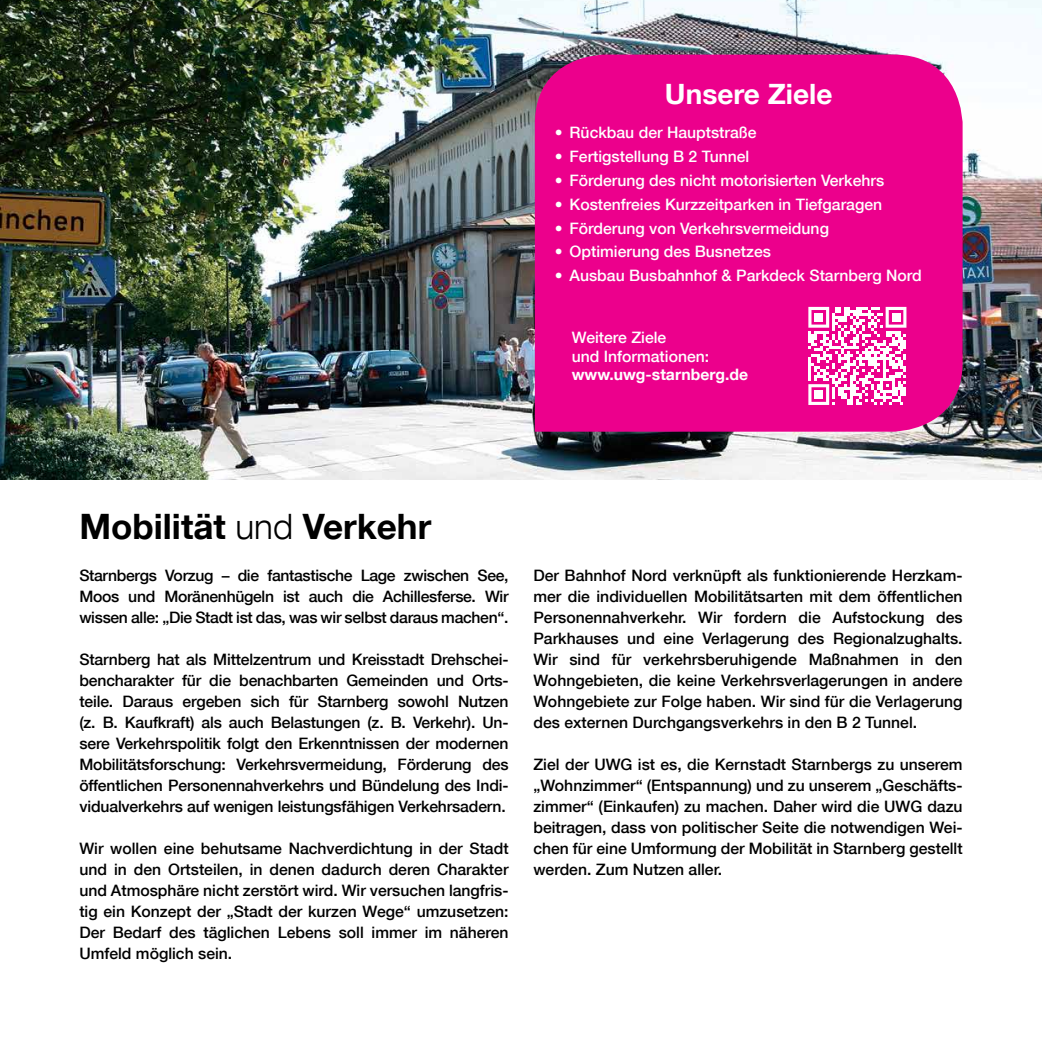
<style>
.page{position:relative;width:1042px;height:1042px;background:#fff}
.page>*{position:absolute;margin:0;border:0;box-sizing:border-box;transform-origin:0 0}
.t1{font:700 35px "Helvetica Neue LT Com";color:#000}
.t2{font:700 28px "Helvetica Neue LT Com";color:#fff}
.t3{font:500 15.75px/21px "Helvetica Neue LT Com";color:#000;text-align:justify}
.t4{font:500 15.75px/18.9px "Helvetica Neue LT Com";color:#fff}
.t5{font:700 15.75px "Helvetica Neue LT Com";color:#fff}
.s1{font-weight:300}
</style>
<div class="page">
<img style="left:0;top:0;width:1042px;height:480px">
<div style="left:535px;top:55px;width:427px;height:377px;background:#ec008c"></div>
<svg style="left:808px;top:307px;width:98px;height:98px"></svg>
<div style="left:814px;top:313px;width:9px;height:9px;background:#fff"></div>
<div style="left:891px;top:313px;width:9px;height:9px;background:#fff"></div>
<div style="left:814px;top:390px;width:9px;height:9px;background:#fff"></div>
<h2 class="t2" style="left:665px;top:77px;width:169px">Unsere Ziele</h2>
<p class="t4" style="left:555px;top:123px;width:203px">• Rückbau der Hauptstraße</p>
<p class="t4" style="left:555px;top:147px;width:196px">• Fertigstellung B 2 Tunnel</p>
<p class="t4" style="left:555px;top:171px;width:331px">• Förderung des nicht motorisierten Verkehrs</p>
<p class="t4" style="left:555px;top:194px;width:329px">• Kostenfreies Kurzzeitparken in Tiefgaragen</p>
<p class="t4" style="left:555px;top:218px;width:276px">• Förderung von Verkehrsvermeidung</p>
<p class="t4" style="left:555px;top:242px;width:218px">• Optimierung des Busnetzes</p>
<p class="t4" style="left:555px;top:266px;width:369px">• Ausbau Busbahnhof &amp; Parkdeck Starnberg Nord</p>
<p class="t4" style="left:572px;top:327px;width:139px">Weitere Ziele<br>und Informationen:</p>
<p class="t5" style="left:572px;top:365px;width:178px">www.uwg-starnberg.de</p>
<h1 class="t1" style="left:79px;top:504px;width:353px">Mobilität <span class="s1">und</span> Verkehr</h1>
<p class="t3" style="left:79px;top:564px;width:431px">Starnbergs Vorzug – die fantastische Lage zwischen See, Moos und Moränenhügeln ist auch die Achillesferse. Wir wissen alle: „Die Stadt ist das, was wir selbst daraus machen“.</p>
<p class="t3" style="left:79px;top:648px;width:431px">Starnberg hat als Mittelzentrum und Kreisstadt Drehschei&shy;bencharakter für die benachbarten Gemeinden und Orts&shy;teile. Daraus ergeben sich für Starnberg sowohl Nutzen (z. B. Kaufkraft) als auch Belastungen (z. B. Verkehr). Un&shy;sere Verkehrspolitik folgt den Erkenntnissen der modernen Mobilitätsforschung: Verkehrsvermeidung, Förderung des öffentlichen Personennahverkehrs und Bündelung des Indi&shy;vidualverkehrs auf wenigen leistungsfähigen Verkehrsadern.</p>
<p class="t3" style="left:79px;top:837px;width:431px">Wir wollen eine behutsame Nachverdichtung in der Stadt und in den Ortsteilen, in denen dadurch deren Charakter und Atmosphäre nicht zerstört wird. Wir versuchen langfris&shy;tig ein Konzept der „Stadt der kurzen Wege“ umzusetzen:<br>Der Bedarf des täglichen Lebens soll immer im näheren Umfeld möglich sein.</p>
<p class="t3" style="left:533px;top:564px;width:431px">Der Bahnhof Nord verknüpft als funktionierende Herzkam&shy;mer die individuellen Mobilitätsarten mit dem öffentlichen Personennahverkehr. Wir fordern die Aufstockung des Parkhauses und eine Verlagerung des Regionalzughalts.<br>Wir sind für verkehrsberuhigende Maßnahmen in den Wohngebieten, die keine Verkehrsverlagerungen in andere Wohngebiete zur Folge haben. Wir sind für die Verlagerung des externen Durchgangsverkehrs in den B 2 Tunnel.</p>
<p class="t3" style="left:533px;top:753px;width:431px">Ziel der UWG ist es, die Kernstadt Starnbergs zu unserem „Wohnzimmer“ (Entspannung) und zu unserem „Geschäfts&shy;zimmer“ (Einkaufen) zu machen. Daher wird die UWG dazu beitragen, dass von politischer Seite die notwendigen Wei&shy;chen für eine Umformung der Mobilität in Starnberg gestellt werden. Zum Nutzen aller.</p>
</div>
